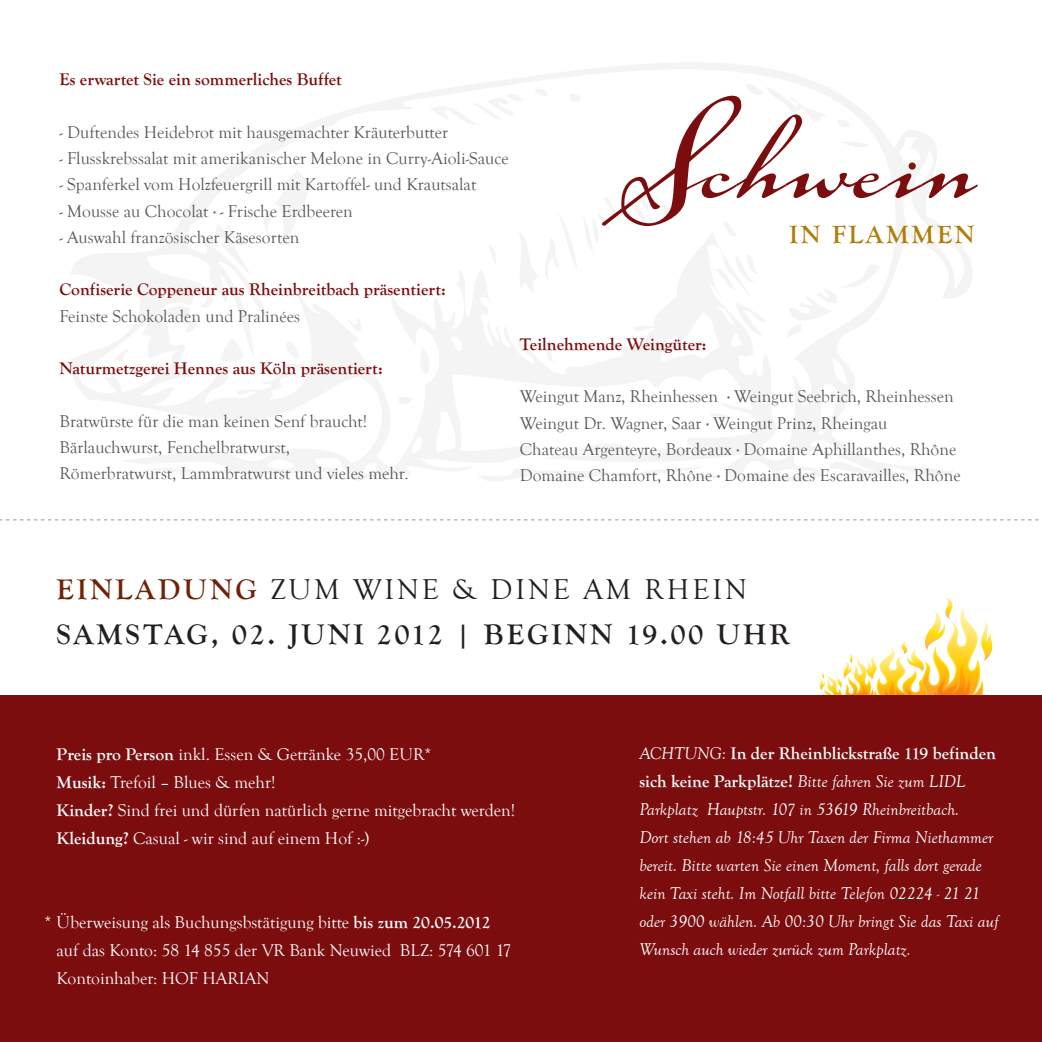
<style>
.page{position:relative;width:1042px;height:1042px;background:#fff}
.page>*{position:absolute;margin:0;border:0;box-sizing:border-box;transform-origin:0 0}
.t1{font:700 29.4px/45.5px "Goudy Old Style T";letter-spacing:.1em;color:#231f20}
.t2{font:700 25.9px "Goudy Old Style T";letter-spacing:.1em;color:#b07d06}
.t3{font:17.5px/26.2px "Goudy Old Style T";color:#57585a}
.t4{font:italic 17.5px/28px "Goudy Old Style T";color:#fff}
.t5{font:17.5px/28px "Goudy Old Style T";color:#fff}
.t6{font:700 17.5px "Goudy Old Style T";color:#7c0d0f}
.s1{font-family:"Myriad Pro"}
.s2{color:#6f2205}
.s3{font-weight:400}
.s4{font-weight:700}
.s5{font-weight:700;font-style:normal}
</style>
<div class="page">
<svg style="left:71px;top:253px;width:324px;height:227px"></svg>
<svg style="left:142px;top:63px;width:671px;height:408px"></svg>
<svg style="left:215px;top:224px;width:36px;height:51px"></svg>
<svg style="left:341px;top:314px;width:22px;height:17px"></svg>
<svg style="left:260px;top:170px;width:66px;height:77px"></svg>
<svg style="left:78px;top:305px;width:120px;height:91px"></svg>
<svg style="left:819px;top:598px;width:174px;height:97px"></svg>
<div style="left:0;top:695px;width:1042px;height:347px;background:#7c0d0f"></div>
<svg style="left:45px;top:916px;width:5px;height:5px"></svg>
<svg style="left:395px;top:82px;width:582px;height:400px"></svg>
<div style="left:902px;top:149px;width:18px;height:18px;background:#fff;border-radius:50%"></div>
<div style="left:908px;top:162px;width:8px;height:8px;background:#6f2205;border-radius:50%"></div>
<svg style="left:0;top:519px;width:1039px;height:1px"></svg>
<p class="t6" style="left:59px;top:70px;width:284px">Es erwartet Sie ein sommerliches Buffet</p>
<p class="t3" style="left:59px;top:119px;width:390px">- Duftendes Heidebrot mit hausgemachter Kräuterbutter</p>
<p class="t3" style="left:59px;top:146px;width:451px">- Flusskrebssalat mit amerikanischer Melone in Curry-Aioli-Sauce</p>
<p class="t3" style="left:59px;top:172px;width:418px">- Spanferkel vom Holzfeuergrill mit Kartoffel- und Krautsalat</p>
<p class="t3" style="left:59px;top:198px;width:295px">- Mousse au Chocolat <span class="s1">·</span> - Frische Erdbeeren</p>
<p class="t3" style="left:59px;top:224px;width:241px">- Auswahl französischer Käsesorten</p>
<p class="t6" style="left:59px;top:280px;width:388px">Confiserie Coppeneur aus Rheinbreitbach präsentiert:</p>
<p class="t3" style="left:59px;top:303px;width:242px">Feinste Schokoladen und Pralinées</p>
<p class="t6" style="left:59px;top:358px;width:325px">Naturmetzgerei Hennes aus Köln präsentiert:</p>
<p class="t3" style="left:59px;top:408px;width:351px">Bratwürste für die man keinen Senf braucht!<br>Bärlauchwurst, Fenchelbratwurst,<br>Römerbratwurst, Lammbratwurst und vieles mehr.</p>
<h2 class="t2" style="left:789px;top:220px;width:187px">IN FLAMMEN</h2>
<p class="t6" style="left:520px;top:334px;width:188px">Teilnehmende Weingüter:</p>
<p class="t3" style="left:520px;top:384px;width:442px">Weingut Manz, Rheinhessen <span class="s1">·</span> Weingut Seebrich, Rheinhessen Weingut Dr. Wagner, Saar <span class="s1">·</span> Weingut Prinz, Rheingau<br>Chateau Argenteyre, Bordeaux <span class="s1">·</span> Domaine Aphillanthes, Rhône Domaine Chamfort, Rhône <span class="s1">·</span> Domaine des Escaravailles, Rhône</p>
<h1 class="t1" style="left:56px;top:567px;width:735px"><span class="s2">EINLADUNG</span> <span class="s3">ZUM WINE &amp; DINE AM RHEIN<br></span>SAMSTAG, 02. JUNI 2012 | BEGINN 19.00 UHR</h1>
<p class="t5" style="left:57px;top:740px;width:460px"><span class="s4">Preis pro Person</span> inkl. Essen &amp; Getränke 35,00 EUR*<br><span class="s4">Musik:</span> Trefoil – Blues &amp; mehr!<br><span class="s4">Kinder?</span> Sind frei und dürfen natürlich gerne mitgebracht werden!<br><span class="s4">Kleidung?</span> Casual - wir sind auf einem Hof :-)</p>
<p class="t4" style="left:639px;top:740px;width:361px">ACHTUNG: <span class="s5">In der Rheinblickstraße 119 befinden sich keine Parkplätze!</span> Bitte fahren Sie zum LIDL Parkplatz Hauptstr. 107 in 53619 Rheinbreitbach.<br>Dort stehen ab 18:45 Uhr Taxen der Firma Niethammer bereit. Bitte warten Sie einen Moment, falls dort gerade kein Taxi steht. Im Notfall bitte Telefon 02224 - 21 21 oder 3900 wählen. Ab 00:30 Uhr bringt Sie das Taxi auf Wunsch auch wieder zurück zum Parkplatz.</p>
<p class="t5" style="left:57px;top:909px;width:457px">Überweisung als Buchungsbstätigung bitte <span class="s4">bis zum 20.05.2012 </span>auf das Konto: 58 14 855 der VR Bank Neuwied BLZ: 574 601 17<br>Kontoinhaber: HOF HARIAN</p>
</div>
